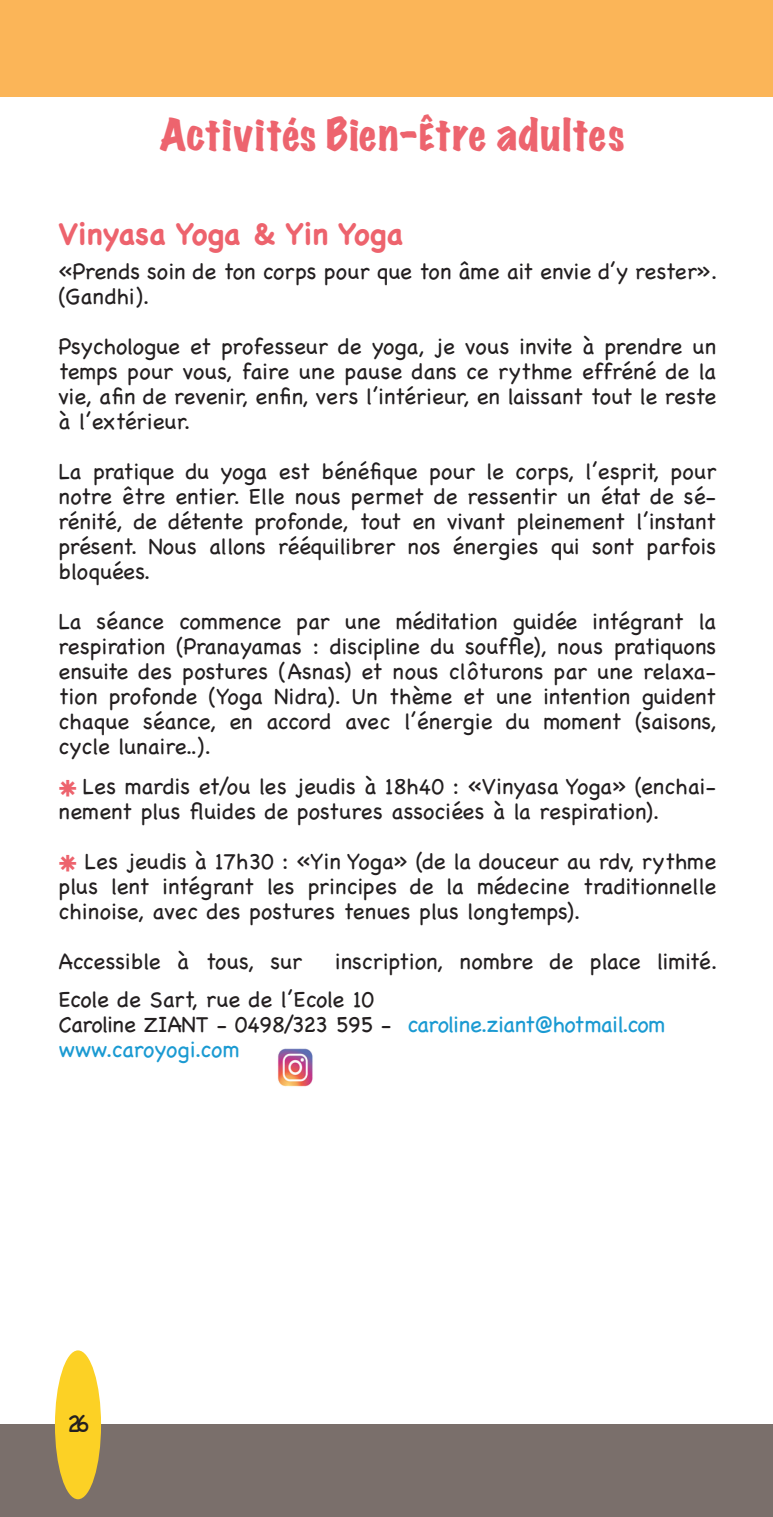
<style>
.page{position:relative;width:773px;height:1517px;background:#fff}
.page>*{position:absolute;margin:0;border:0;box-sizing:border-box;transform-origin:0 0}
.t1{font:expanded 40px "Marker Felt";letter-spacing:.025em;color:#ed646e}
.t2{font:700 30px "Chalkboard";color:#ed636d}
.t3{font:25px "Chalkboard";color:#231f20}
.t4{font:22.5px/25px "Chalkboard";color:#231f20;text-align:justify}
.t5{font:22.5px/25px "Chalkboard";letter-spacing:-.02em;color:#1a9ad2}
.s1{font-family:"Helvetica";font-weight:700;color:#ed636d}
.s2{color:#231f20}
</style>
<div class="page">
<div style="left:0;top:1424px;width:772px;height:93px;background:#7a6f6b"></div>
<div style="left:55px;top:1350px;width:46px;height:149px;background:#fcd125;border-radius:50%"></div>
<img style="left:277px;top:1048px;width:36px;height:39px">
<div style="left:0;top:0;width:772px;height:96px;background:#fbb558"></div>
<h1 class="t1" style="left:160px;top:103px;width:466px">Activités Bien-Être adultes</h1>
<h2 class="t2" style="left:58px;top:216px;width:346px">Vinyasa Yoga &amp; Yin Yoga</h2>
<p class="t4" style="left:58px;top:259px;width:660px">«Prends soin de ton corps pour que ton âme ait envie d’y rester». (Gandhi).</p>
<p class="t4" style="left:58px;top:334px;width:659px">Psychologue et professeur de yoga, je vous invite à prendre un temps pour vous, faire une pause dans ce rythme effréné de la vie, afin de revenir, enfin, vers l’intérieur, en laissant tout le reste à l’extérieur.</p>
<p class="t4" style="left:58px;top:459px;width:659px">La pratique du yoga est bénéfique pour le corps, l’esprit, pour notre être entier. Elle nous permet de ressentir un état de sé&shy;rénité, de détente profonde, tout en vivant pleinement l’instant présent. Nous allons rééquilibrer nos énergies qui sont parfois bloquées.</p>
<p class="t4" style="left:58px;top:609px;width:659px">La séance commence par une méditation guidée intégrant la respiration (Pranayamas : discipline du souffle), nous pratiquons ensuite des postures (Asnas) et nous clôturons par une relaxa&shy;tion profonde (Yoga Nidra). Un thème et une intention guident chaque séance, en accord avec l’énergie du moment (saisons, cycle lunaire..).</p>
<p class="t4" style="left:58px;top:774px;width:659px"><span class="s1">⁕</span> Les mardis et/ou les jeudis à 18h40 : «Vinyasa Yoga» (enchai&shy;nement plus fluides de postures associées à la respiration).</p>
<p class="t4" style="left:58px;top:849px;width:659px"><span class="s1">⁕</span> Les jeudis à 17h30 : «Yin Yoga» (de la douceur au rdv, rythme plus lent intégrant les principes de la médecine traditionnelle chinoise, avec des postures tenues plus longtemps).</p>
<p class="t4" style="left:58px;top:949px;width:245px">Accessible à tous, sur</p>
<p class="t4" style="left:58px;top:943px;width:660px;line-height:37.5px;text-indent:276px">inscription, nombre de place limité.<br>Ecole de Sart, rue de l’Ecole 10</p>
<p class="t5" style="left:58px;top:1011px;width:608px"><span class="s2">Caroline ZIANT - 0498/323 595 -</span> caroline.ziant@hotmail.com www.caroyogi.com</p>
<p class="t3" style="left:66px;top:1408px;width:25px">26</p>
</div>
